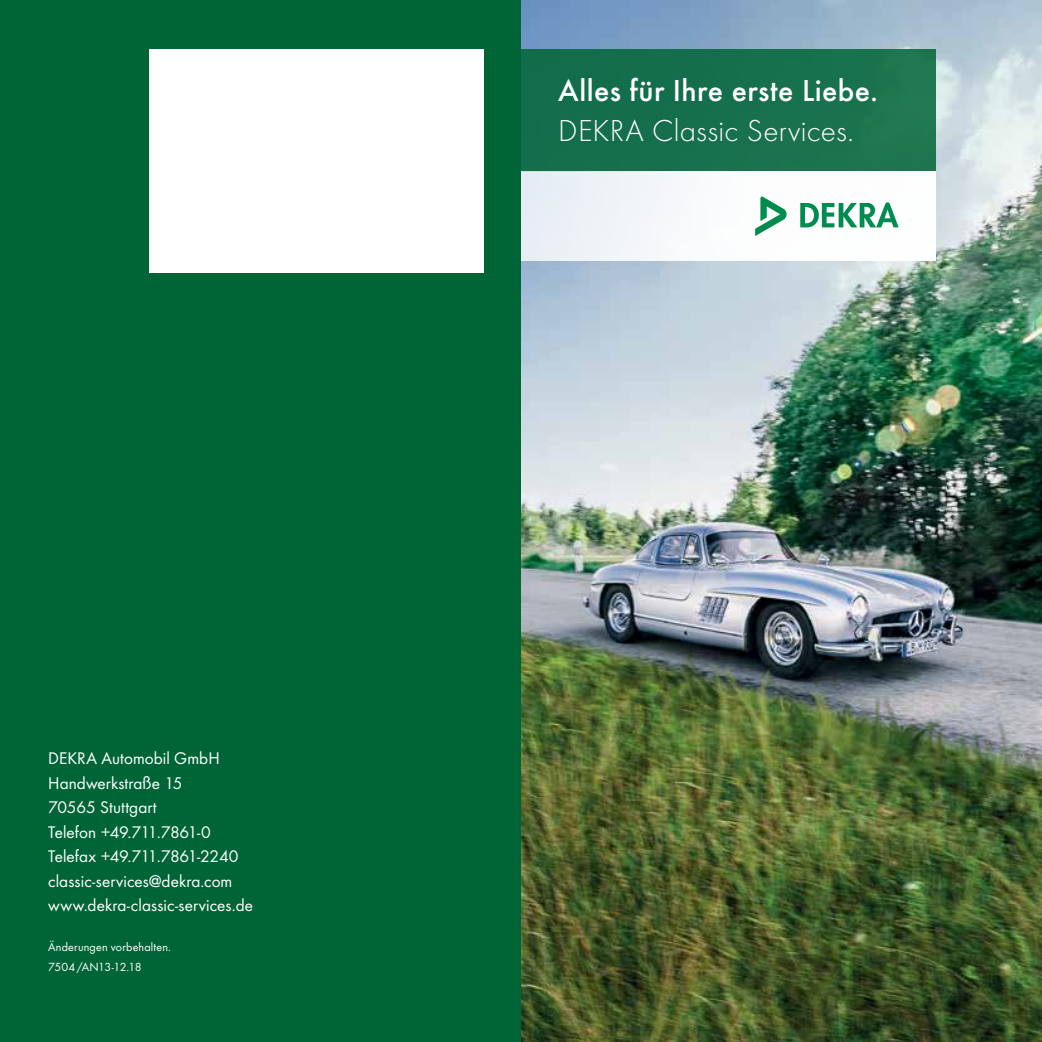
<style>
.page{position:relative;width:1042px;height:1042px;background:#fff}
.page>*{position:absolute;margin:0;border:0;box-sizing:border-box;transform-origin:0 0}
.t1{font:500 31.5px "Futura";letter-spacing:.01em;color:#fff}
.t2{font:300 31.5px "Futura";letter-spacing:.01em;color:#fff}
.t3{font:17.5px/24.5px "Futura Boo";letter-spacing:.005em;color:#fff}
.t4{font:12.25px/19.2px "Futura Boo";letter-spacing:.015em;color:#fff}
</style>
<div class="page">
<img style="left:521px;top:0;width:521px;height:1042px">
<div style="left:0;top:0;width:521px;height:1042px;background:#006536"></div>
<div style="left:521px;top:50px;width:415px;height:122px;background:#16704c"></div>
<div style="left:521px;top:172px;width:415px;height:89px;background:linear-gradient(to right,#ebf0f5,#fff)"></div>
<svg style="left:800px;top:202px;width:98px;height:25px"></svg>
<svg style="left:755px;top:197px;width:31px;height:39px"></svg>
<div style="left:149px;top:50px;width:335px;height:223px;background:#fff"></div>
<p class="t3" style="left:48px;top:745px;width:206px">DEKRA Automobil GmbH<br>Handwerkstraße 15<br>70565 Stuttgart<br>Telefon +49.711.7861-0<br>Telefax +49.711.7861-2240 classic-services@dekra.com www.dekra-classic-services.de</p>
<p class="t4" style="left:48px;top:937px;width:124px">Änderungen vorbehalten.<br>7504/AN13-12.18</p>
<h1 class="t1" style="left:558px;top:67px;width:321px">Alles für Ihre erste Liebe.</h1>
<h1 class="t2" style="left:558px;top:110px;width:297px">DEKRA Classic Services.</h1>
</div>
